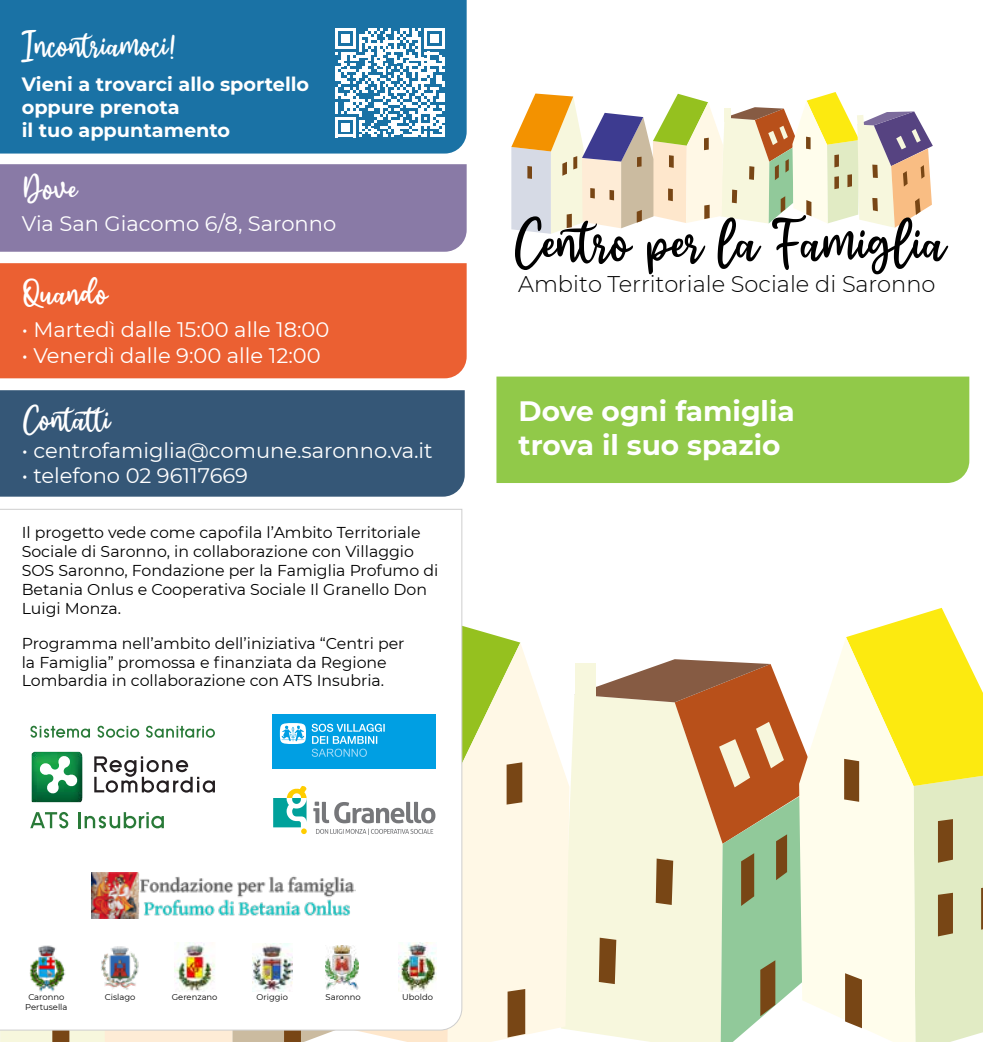
<style>
.page{position:relative;width:983px;height:1042px;background:#fff}
.page>*{position:absolute;margin:0;border:0;box-sizing:border-box;transform-origin:0 0}
.t1{font:54.07px "Christmas Mint";color:#000}
.t2{font:31.5px "Christmas Mint";color:#fff}
.t3{font:700 28px/33.6px "Montserrat";color:#fff}
.t4{font:300 22.57px "Montserrat";color:#000}
.t5{font:21px "Montserrat";color:#fff}
.t6{font:700 19.25px/23.1px "Montserrat";color:#fff}
.t7{font:15.75px/18.9px "Montserrat";color:#000}
.t8{font:8.4px "Montserrat";color:#000}
.t9{font:8.22px "Montserrat";color:#000}
</style>
<div class="page">
<svg style="left:569px;top:711px;width:5px;height:320px;fill:#f7f7dd"></svg>
<svg style="left:574px;top:659px;width:224px;height:383px;background:#d3c9a8"></svg>
<div style="left:575px;top:663px;width:20px;height:47px;background:#f7f7dd"></div>
<svg style="left:525px;top:657px;width:44px;height:378px;fill:#fff8e6"></svg>
<svg style="left:798px;top:648px;width:45px;height:371px;fill:#fffdec"></svg>
<svg style="left:843px;top:608px;width:139px;height:434px;background:#f0eb9f"></svg>
<div style="left:496px;top:376px;width:473px;height:107px;background:#91c949"></div>
<div style="left:0;top:0;width:466px;height:154px;background:#1a72a5"></div>
<div style="left:0;top:164px;width:466px;height:88px;background:#897aa6"></div>
<div style="left:0;top:263px;width:466px;height:115px;background:#eb6032"></div>
<div style="left:0;top:390px;width:464px;height:107px;background:#355777"></div>
<svg style="left:511px;top:92px;width:421px;height:142px"></svg>
<svg style="left:335px;top:28px;width:109px;height:109px"></svg>
<svg style="left:0;top:614px;width:525px;height:428px"></svg>
<h2 class="t2" style="left:22px;top:22px;width:156px">Incontriamoci!</h2>
<p class="t6" style="left:22px;top:71px;width:289px">Vieni a trovarci allo sportello oppure prenota<br>il tuo appuntamento</p>
<h2 class="t2" style="left:22px;top:165px;width:57px">Dove</h2>
<h3 class="t5" style="left:22px;top:209px;width:316px">Via San Giacomo 6/8, Saronno</h3>
<h2 class="t2" style="left:22px;top:270px;width:87px">Quando</h2>
<h3 class="t5" style="left:22px;top:315px;width:309px">• Martedì dalle 15:00 alle 18:00</h3>
<h3 class="t5" style="left:22px;top:341px;width:300px">• Venerdì dalle 9:00 alle 12:00</h3>
<h2 class="t2" style="left:22px;top:396px;width:90px">Contatti</h2>
<h3 class="t5" style="left:22px;top:436px;width:412px">• centrofamiglia@comune.saronno.va.it</h3>
<h3 class="t5" style="left:22px;top:461px;width:228px">• telefono 02 96117669</h3>
<p class="t7" style="left:22px;top:522px;width:418px">Il progetto vede come capofila l’Ambito Territoriale Sociale di Saronno, in collaborazione con Villaggio SOS Saronno, Fondazione per la Famiglia Profumo di Betania Onlus e Cooperativa Sociale Il Granello Don Luigi Monza.</p>
<p class="t7" style="left:22px;top:633px;width:384px">Programma nell’ambito dell’iniziativa “Centri per la Famiglia” promossa e finanziata da Regione<br>Lombardia in collaborazione con ATS Insubria.</p>
<h1 class="t1" style="left:512px;top:202px;width:434px">Centro per la Famiglia</h1>
<h3 class="t4" style="left:518px;top:269px;width:419px">Ambito Territoriale Sociale di Saronno</h3>
<h3 class="t3" style="left:518px;top:393px;width:277px">Dove ogni famiglia trova il suo spazio</h3>
<p class="t8" style="left:28px;top:991px;width:38px">Caronno</p>
<p class="t8" style="left:172px;top:991px;width:47px">Gerenzano</p>
<p class="t9" style="left:256px;top:991px;width:33px">Origgio</p>
<p class="t8" style="left:325px;top:991px;width:37px">Saronno</p>
<p class="t8" style="left:402px;top:991px;width:32px">Uboldo</p>
<p class="t8" style="left:25px;top:1001px;width:44px">Pertusella</p>
<p class="t8" style="left:105px;top:991px;width:32px">Cislago</p>
</div>
